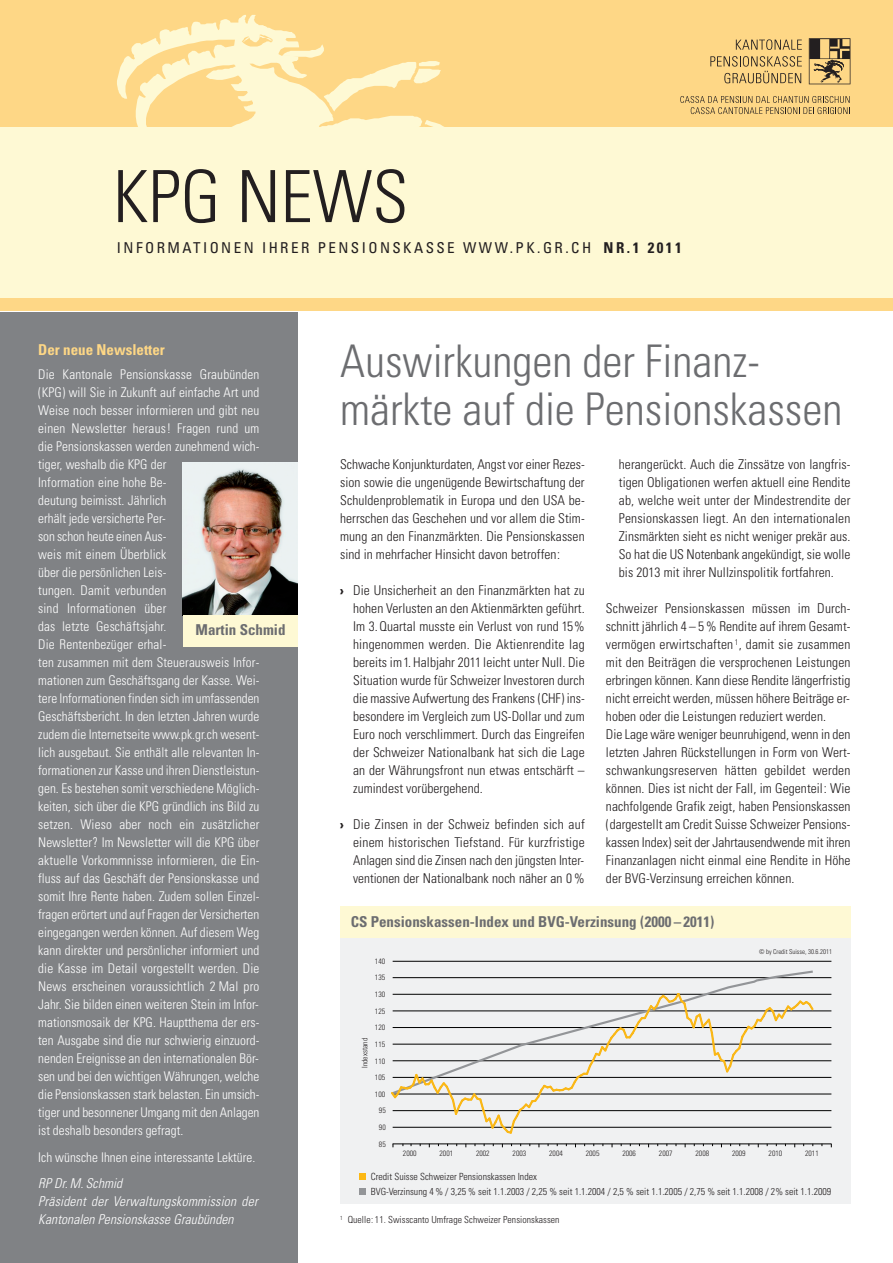
<style>
.page{position:relative;width:893px;height:1263px;background:#fff}
.page>*{position:absolute;margin:0;border:0;box-sizing:border-box;transform-origin:0 0}
.t1{font:300 condensed 72px "Univers";color:#231f20}
.t2{font:300 condensed 45px/48px "Univers";color:#6c6d70}
.t3{font:700 condensed 15px "Univers";color:#6c6d70}
.t4{font:condensed 15px "Univers";letter-spacing:.165em;color:#231f20}
.t5{font:700 condensed 15px "Univers";color:#fed786}
.t6{font:300 condensed 13.5px/18px "Univers";letter-spacing:.005em;color:#231f20;text-align:justify}
.t7{font:italic 300 condensed 13.5px/18px "Univers";letter-spacing:.01em;color:#fff}
.t8{font:300 condensed 13.35px/18px "Univers";color:#fff}
.t9{font:300 condensed 9.9px/15px "Univers";color:#231f20}
.t10{font:300 condensed 9.75px "Univers";letter-spacing:.005em;color:#231f20}
.t11{font:300 condensed 7.65px "Univers";color:#231f20}
.t12{font:300 condensed 6.75px "Univers";color:#231f20}
.s1{font-weight:700}
.s2{font-weight:700;font-stretch:normal}
</style>
<div class="page">
<div style="left:0;top:313px;width:298px;height:950px;background:#808285"></div>
<img style="left:183px;top:462px;width:115px;height:153px">
<div style="left:183px;top:615px;width:115px;height:32px;background:#fef9d4"></div>
<div style="left:340px;top:938px;width:510px;height:265px;background:#f0f1f2"></div>
<hr style="left:393px;top:1127px;width:438px;height:1px;background:#000">
<hr style="left:393px;top:1110px;width:438px;height:1px;background:#000">
<hr style="left:393px;top:1094px;width:438px;height:1px;background:#000">
<hr style="left:393px;top:1077px;width:438px;height:1px;background:#000">
<hr style="left:393px;top:1060px;width:438px;height:1px;background:#000">
<hr style="left:393px;top:1044px;width:438px;height:1px;background:#000">
<hr style="left:393px;top:1027px;width:438px;height:1px;background:#000">
<hr style="left:393px;top:1011px;width:438px;height:1px;background:#000">
<hr style="left:393px;top:994px;width:438px;height:1px;background:#000">
<hr style="left:393px;top:977px;width:438px;height:1px;background:#000">
<hr style="left:393px;top:1143px;width:438px;height:1px;background:#000">
<hr style="left:393px;top:961px;width:438px;height:1px;background:#000">
<svg style="left:392px;top:970px;width:423px;height:125px"></svg>
<svg style="left:391px;top:993px;width:422px;height:140px"></svg>
<div style="left:359px;top:1173px;width:6px;height:7px;background:#fcb814"></div>
<div style="left:359px;top:1188px;width:6px;height:7px;background:#939598"></div>
<div style="left:340px;top:906px;width:510px;height:32px;background:#fef9d4"></div>
<div style="left:0;top:0;width:893px;height:128px;background:#fed786"></div>
<svg style="left:117px;top:15px;width:330px;height:113px"></svg>
<div style="left:0;top:128px;width:893px;height:170px;background:#fef9d4"></div>
<div style="left:0;top:298px;width:893px;height:12px;background:#fed786"></div>
<svg style="left:736px;top:39px;width:66px;height:11px"></svg>
<svg style="left:710px;top:56px;width:92px;height:27px"></svg>
<svg style="left:680px;top:96px;width:170px;height:18px"></svg>
<svg style="left:809px;top:38px;width:41px;height:46px"></svg>
<h1 class="t1" style="left:113px;top:170px;width:297px">KPG NEWS</h1>
<p class="t4" style="left:117px;top:242px;width:566px">INFORMATIONEN IHRER PENSIONSKASSE WWW.PK.GR.CH <span class="s1">NR.1 2011</span></p>
<p class="t5" style="left:38px;top:344px;width:128px">Der neue Newsletter</p>
<p class="t8" style="left:38px;top:367px;width:223px">Die Kantonale Pensionskasse Graubünden (KPG) will Sie in Zukunft auf einfache Art und Weise noch besser informieren und gibt neu einen Newsletter heraus! Fragen rund um die Pensionskassen werden zunehmend wich&shy;tiger, weshalb die KPG der<br>Information eine hohe Be-<br>deutung beimisst. Jährlich<br>erhält jede versicherte Per-<br>son schon heute einen Aus-<br>weis mit einem Überblick<br>über die persönlichen Leis-<br>tungen. Damit verbunden<br>sind Informationen über<br>das letzte Geschäftsjahr.<br>Die Rentenbezüger erhal-<br>ten zusammen mit dem Steuerausweis Infor&shy;mationen zum Geschäftsgang der Kasse. Wei&shy;tere Informationen finden sich im umfassenden Geschäftsbericht. In den letzten Jahren wurde zudem die Internetseite www.pk.gr.ch wesent&shy;lich ausgebaut. Sie enthält alle relevanten In&shy;formationen zur Kasse und ihren Dienstleistun&shy;gen. Es bestehen somit verschiedene Möglich&shy;keiten, sich über die KPG gründlich ins Bild zu setzen. Wieso aber noch ein zusätzlicher Newsletter? Im Newsletter will die KPG über aktuelle Vorkommnisse informieren, die Ein&shy;fluss auf das Geschäft der Pensionskasse und somit Ihre Rente haben. Zudem sollen Einzel&shy;fragen erörtert und auf Fragen der Versicherten eingegangen werden können. Auf diesem Weg kann direkter und persönlicher informiert und die Kasse im Detail vorgestellt werden. Die News erscheinen voraussichtlich 2 Mal pro Jahr. Sie bilden einen weiteren Stein im Infor&shy;mationsmosaik der KPG. Hauptthema der ers&shy;ten Ausgabe sind die nur schwierig einzuord&shy;nenden Ereignisse an den internationalen Bör&shy;sen und bei den wichtigen Währungen, welche die Pensionskassen stark belasten. Ein umsich&shy;tiger und besonnener Umgang mit den Anlagen ist deshalb besonders gefragt.</p>
<p class="t8" style="left:38px;top:1149px;width:219px">Ich wünsche Ihnen eine interessante Lektüre.</p>
<p class="t7" style="left:38px;top:1176px;width:221px">RP Dr. M. Schmid<br>Präsident der Verwaltungskommission der<br>Kantonalen Pensionskasse Graubünden</p>
<p class="t3" style="left:196px;top:624px;width:91px">Martin Schmid</p>
<h2 class="t2" style="left:340px;top:341px;width:504px">Auswirkungen der Finanz&shy;märkte auf die Pensionskassen</h2>
<p class="t6" style="left:340px;top:456px;width:246px">Schwache Konjunkturdaten, Angst vor einer Rezes&shy;sion sowie die ungenügende Bewirtschaftung der Schuldenproblematik in Europa und den USA be&shy;herrschen das Geschehen und vor allem die Stim&shy;mung an den Finanzmärkten. Die Pensionskassen sind in mehrfacher Hinsicht davon betroffen:</p>
<p class="t6" style="left:353px;top:582px;width:233px;text-indent:-13px"><span class="s2">›</span> Die Unsicherheit an den Finanzmärkten hat zu hohen Verlusten an den Aktienmärkten geführt.<br>Im 3.Quartal musste ein Verlust von rund 15% hingenommen werden. Die Aktienrendite lag bereits im1. Halbjahr 2011 leicht unter Null. Die Situation wurde für Schweizer Investoren durch die massive Aufwertung des Frankens (CHF) ins&shy;besondere im Vergleich zum US-Dollar und zum Euro noch verschlimmert. Durch das Eingreifen der Schweizer Nationalbank hat sich die Lage an der Währungsfront nun etwas entschärft – zumindest vorübergehend.</p>
<p class="t6" style="left:353px;top:816px;width:233px;text-indent:-13px"><span class="s2">›</span> Die Zinsen in der Schweiz befinden sich auf einem historischen Tiefstand. Für kurzfristige Anlagen sind die Zinsen nach den jüngsten Inter&shy;ventionen der Nationalbank noch näher an 0 %</p>
<p class="t6" style="left:619px;top:456px;width:233px">herangerückt. Auch die Zinssätze von langfris&shy;tigen Obligationen werfen aktuell eine Rendite ab, welche weit unter der Mindestrendite der Pensionskassen liegt. An den internationalen Zinsmärkten sieht es nicht weniger prekär aus.<br>So hat die US Notenbank angekündigt, sie wolle bis 2013 mit ihrer Nullzinspolitik fortfahren.</p>
<p class="t6" style="left:606px;top:600px;width:246px;text-align:left">Schweizer Pensionskassen müssen im Durch&shy;schnitt jährlich 4 – 5 % Rendite auf ihrem Gesamt&shy;vermögen erwirtschaften <sup>1</sup>, damit sie zusammen mit den Beiträgen die versprochenen Leistungen erbringen können. Kann diese Rendite längerfristig nicht erreicht werden, müssen höhere Beiträge er&shy;hoben oder die Leistungen reduziert werden.<br>Die Lage wäre weniger beunruhigend, wenn in den letzten Jahren Rückstellungen in Form von Wert&shy;schwankungsreserven hätten gebildet werden können. Dies ist nicht der Fall, im Gegenteil: Wie nachfolgende Grafik zeigt, haben Pensionskassen (dargestellt am Credit Suisse Schweizer Pensions&shy;kassen Index) seit der Jahrtausendwende mit ihren Finanzanlagen nicht einmal eine Rendite in Höhe der BVG-Verzinsung erreichen können.</p>
<p class="t3" style="left:351px;top:916px;width:365px">CS Pensionskassen-Index und BVG-Verzinsung (2000 – 2011)</p>
<p class="t11" style="left:375px;top:958px;width:12px">140</p>
<p class="t11" style="left:375px;top:975px;width:12px">135</p>
<p class="t11" style="left:375px;top:991px;width:12px">130</p>
<p class="t11" style="left:375px;top:1008px;width:12px">125</p>
<p class="t11" style="left:362px;top:1068px;width:32px;rotate:-90deg">Indexstand</p>
<p class="t11" style="left:375px;top:1025px;width:12px">120</p>
<p class="t11" style="left:375px;top:1041px;width:12px">115</p>
<p class="t11" style="left:375px;top:1058px;width:12px">110</p>
<p class="t11" style="left:375px;top:1075px;width:12px">105</p>
<p class="t11" style="left:375px;top:1091px;width:12px">100</p>
<p class="t11" style="left:379px;top:1108px;width:8px">95</p>
<p class="t11" style="left:379px;top:1124px;width:8px">90</p>
<p class="t11" style="left:379px;top:1141px;width:8px">85</p>
<p class="t12" style="left:759px;top:949px;width:74px">© by Credit Suisse, 30.6.2011</p>
<p class="t11" style="left:403px;top:1150px;width:15px">2000</p>
<p class="t11" style="left:439px;top:1150px;width:15px">2001</p>
<p class="t11" style="left:476px;top:1150px;width:15px">2002</p>
<p class="t11" style="left:513px;top:1150px;width:15px">2003</p>
<p class="t11" style="left:549px;top:1150px;width:15px">2004</p>
<p class="t11" style="left:586px;top:1150px;width:15px">2005</p>
<p class="t11" style="left:622px;top:1150px;width:15px">2006</p>
<p class="t11" style="left:659px;top:1150px;width:15px">2007</p>
<p class="t11" style="left:695px;top:1150px;width:15px">2008</p>
<p class="t11" style="left:732px;top:1150px;width:15px">2009</p>
<p class="t11" style="left:769px;top:1150px;width:15px">2010</p>
<p class="t11" style="left:805px;top:1150px;width:15px">2011</p>
<p class="t9" style="left:371px;top:1170px;width:462px">Credit Suisse Schweizer Pensionskassen Index<br>BVG-Verzinsung 4 % / 3,25 % seit 1.1.2003 / 2,25 % seit 1.1.2004 / 2,5 % seit 1.1.2005 / 2,75 % seit 1.1.2008 / 2% seit 1.1.2009</p>
<p class="t10" style="left:340px;top:1216px;width:221px"><sup>1</sup> Quelle: 11. Swisscanto Umfrage Schweizer Pensionskassen</p>
</div>
